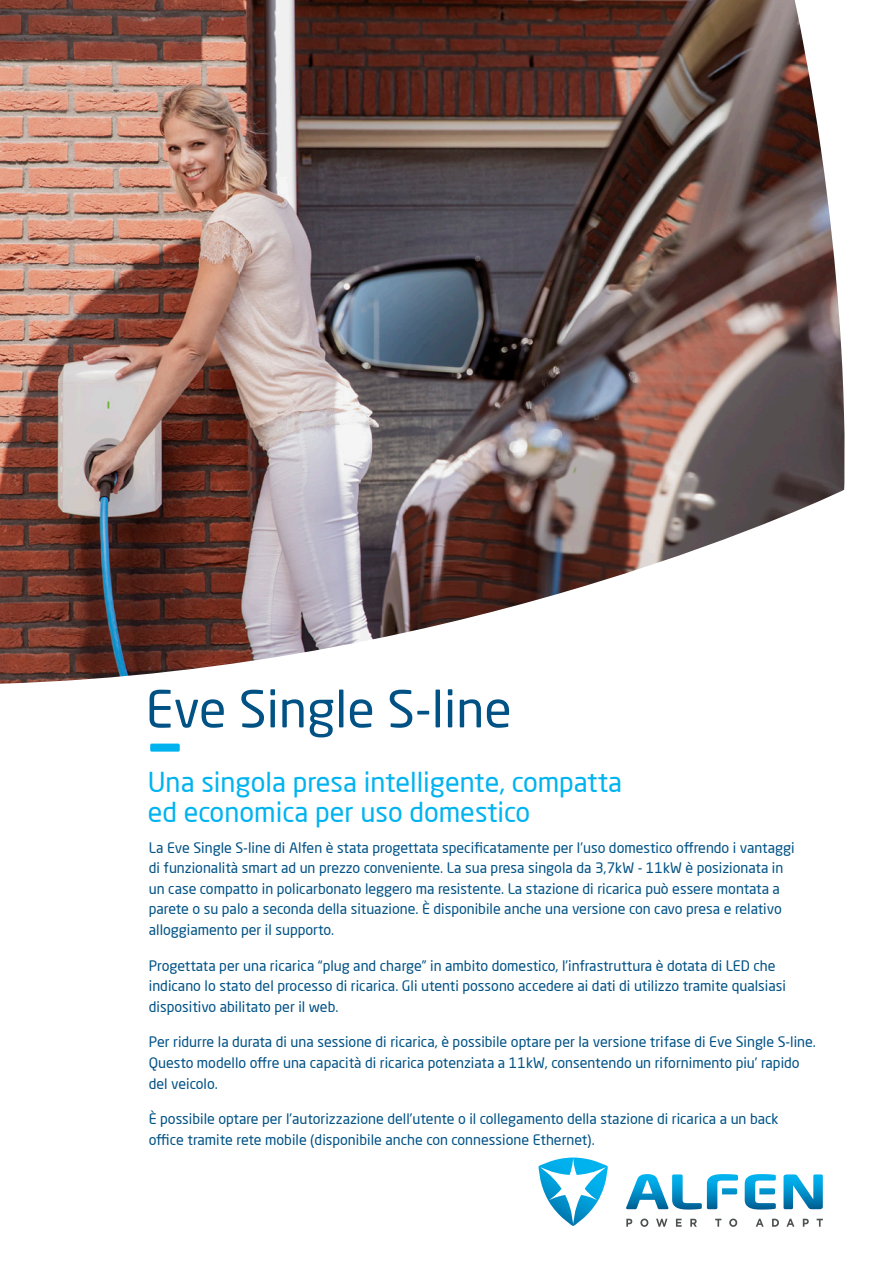
<style>
.page{position:relative;width:893px;height:1263px;background:#fff}
.page>*{position:absolute;margin:0;border:0;box-sizing:border-box;transform-origin:0 0}
.t1{font:108.75px "Neo Sans Pro";color:#00b3ef;scale:.8 1}
.t2{font:50.25px "Neo Sans Pro";color:#005285}
.t3{font:27px/30px "Neo Sans Pro";color:#00b3ef}
.t4{font:14.25px/20.5px "Neo Sans Pro";color:#005285}
</style>
<div class="page">
<svg style="left:783px;top:1174px;width:40px;height:35px"></svg>
<svg style="left:626px;top:1174px;width:112px;height:35px"></svg>
<svg style="left:745px;top:1174px;width:31px;height:35px"></svg>
<svg style="left:539px;top:1157px;width:69px;height:69px"></svg>
<svg style="left:626px;top:1219px;width:6px;height:8px"></svg>
<svg style="left:640px;top:1218px;width:8px;height:9px"></svg>
<svg style="left:656px;top:1219px;width:11px;height:8px"></svg>
<svg style="left:676px;top:1219px;width:6px;height:8px"></svg>
<svg style="left:690px;top:1219px;width:7px;height:8px"></svg>
<svg style="left:715px;top:1219px;width:6px;height:8px"></svg>
<svg style="left:729px;top:1218px;width:8px;height:9px"></svg>
<svg style="left:756px;top:1219px;width:8px;height:8px"></svg>
<svg style="left:772px;top:1219px;width:7px;height:8px"></svg>
<svg style="left:786px;top:1219px;width:8px;height:8px"></svg>
<svg style="left:803px;top:1219px;width:6px;height:8px"></svg>
<svg style="left:817px;top:1219px;width:6px;height:8px"></svg>
<img style="left:0;top:0;width:845px;height:684px">
<p class="t2" style="left:146px;top:678px;width:368px">Eve Single S-line</p>
<p class="t1" style="left:151px;top:672px;width:35px">–</p>
<p class="t3" style="left:148px;top:767px;width:476px">Una singola presa intelligente, compatta ed economica per uso domestico</p>
<p class="t4" style="left:149px;top:837px;width:647px">La Eve Single S-line di Alfen è stata progettata specificatamente per l’uso domestico offrendo i vantaggi di funzionalità smart ad un prezzo conveniente. La sua presa singola da 3,7kW - 11kW è posizionata in un case compatto in policarbonato leggero ma resistente. La stazione di ricarica può essere montata a parete o su palo a seconda della situazione. È disponibile anche una versione con cavo presa e relativo alloggiamento per il supporto.</p>
<p class="t4" style="left:149px;top:955px;width:639px">Progettata per una ricarica “plug and charge” in ambito domestico, l’infrastruttura è dotata di LED che indicano lo stato del processo di ricarica. Gli utenti possono accedere ai dati di utilizzo tramite qualsiasi dispositivo abilitato per il web.</p>
<p class="t4" style="left:149px;top:1031px;width:669px">Per ridurre la durata di una sessione di ricarica, è possibile optare per la versione trifase di Eve Single S-line.<br>Questo modello offre una capacità di ricarica potenziata a 11kW, consentendo un rifornimento piu’ rapido del veicolo.</p>
<p class="t4" style="left:149px;top:1108px;width:631px;line-height:21px">È possibile optare per l’autorizzazione dell’utente o il collegamento della stazione di ricarica a un back office tramite rete mobile (disponibile anche con connessione Ethernet).</p>
</div>
